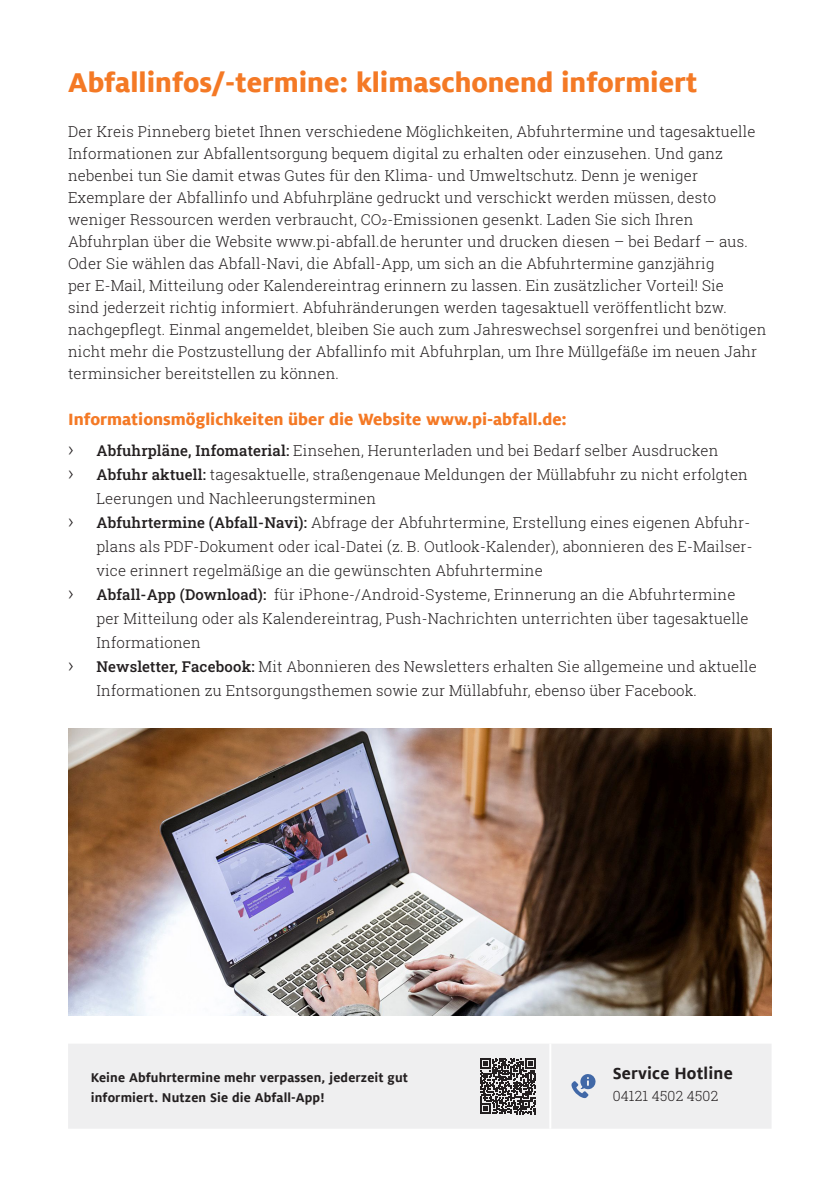
<style>
.page{position:relative;width:834px;height:1191px;background:#fff}
.page>*{position:absolute;margin:0;border:0;box-sizing:border-box;transform-origin:0 0}
.t1{font:800 30px "Milo Offc";color:#f47925}
.t2{font:800 18px "Milo Offc";color:#f47925}
.t3{font:700 18px "Milo Offc";letter-spacing:.01em;color:#231f20}
.t4{font:300 15px/22px "Roboto Slab";letter-spacing:.01em;color:#231f20}
.t5{font:700 14px/20px "Milo Offc";letter-spacing:.01em;color:#231f20}
.t6{font:300 14px "Roboto Slab";letter-spacing:.01em;color:#231f20}
.s1{font-family:"Roboto"}
.s2{font-size:20px}
.s3{font-weight:500}
</style>
<div class="page">
<img style="left:68px;top:729px;width:703px;height:286px">
<div style="left:68px;top:1044px;width:703px;height:84px;background:#efeff0"></div>
<hr style="left:549px;top:1043px;width:2px;height:85px;background:#fff">
<svg style="left:571px;top:1073px;width:25px;height:25px"></svg>
<svg style="left:480px;top:1058px;width:55px;height:56px"></svg>
<h1 class="t1" style="left:68px;top:65px;width:631px">Abfallinfos/-termine: klimaschonend informiert</h1>
<p class="t4" style="left:68px;top:120px;width:699px">Der Kreis Pinneberg bietet Ihnen verschiedene Möglichkeiten, Abfuhrtermine und tagesaktuelle Informationen zur Abfallentsorgung bequem digital zu erhalten oder einzusehen. Und ganz nebenbei tun Sie damit etwas Gutes für den Klima- und Umweltschutz. Denn je weniger Exemplare der Abfallinfo und Abfuhrpläne gedruckt und verschickt werden müssen, desto weniger Ressourcen werden verbraucht, CO<span class="s1">2</span>-Emissionen gesenkt. Laden Sie sich Ihren Abfuhrplan über die Website www.pi-abfall.de herunter und drucken diesen – bei Bedarf – aus.<br>Oder Sie wählen das Abfall-Navi, die Abfall-App, um sich an die Abfuhrtermine ganzjährig<br>per E-Mail, Mitteilung oder Kalendereintrag erinnern zu lassen. Ein zusätzlicher Vorteil! Sie<br>sind jederzeit richtig informiert. Abfuhränderungen werden tagesaktuell veröffentlicht bzw. nachgepflegt. Einmal angemeldet, bleiben Sie auch zum Jahreswechsel sorgenfrei und benötigen nicht mehr die Postzustellung der Abfallinfo mit Abfuhrplan, um Ihre Müllgefäße im neuen Jahr terminsicher bereitstellen zu können.</p>
<p class="t2" style="left:68px;top:409px;width:500px">Informationsmöglichkeiten über die Website www.pi-abfall.de:</p>
<p class="t4" style="left:68px;top:439px;width:651px"><span class="s2">›</span> <span class="s3">Abfuhrpläne, Infomaterial:</span> Einsehen, Herunterladen und bei Bedarf selber Ausdrucken</p>
<p class="t4" style="left:68px;top:463px;width:681px"><span class="s2">›</span> <span class="s3">Abfuhr aktuell:</span> tagesaktuelle, straßengenaue Meldungen der Müllabfuhr zu nicht erfolgten</p>
<p class="t4" style="left:96px;top:487px;width:281px">Leerungen und Nachleerungsterminen</p>
<p class="t4" style="left:68px;top:511px;width:683px"><span class="s2">›</span> <span class="s3">Abfuhrtermine (Abfall-Navi):</span> Abfrage der Abfuhrtermine, Erstellung eines eigenen Abfuhr-</p>
<p class="t4" style="left:96px;top:535px;width:657px">plans als PDF-Dokument oder ical-Datei (z. B. Outlook-Kalender), abonnieren des E-Mailser-</p>
<p class="t4" style="left:96px;top:559px;width:447px">vice erinnert regelmäßige an die gewünschten Abfuhrtermine</p>
<p class="t4" style="left:68px;top:583px;width:668px"><span class="s2">›</span> <span class="s3">Abfall-App (Download):</span> für iPhone-/Android-Systeme, Erinnerung an die Abfuhrtermine</p>
<p class="t4" style="left:96px;top:607px;width:653px">per Mitteilung oder als Kalendereintrag, Push-Nachrichten unterrichten über tagesaktuelle</p>
<p class="t4" style="left:96px;top:631px;width:106px">Informationen</p>
<p class="t4" style="left:68px;top:655px;width:690px"><span class="s2">›</span> <span class="s3">Newsletter, Facebook:</span> Mit Abonnieren des Newsletters erhalten Sie allgemeine und aktuelle</p>
<p class="t4" style="left:96px;top:679px;width:602px">Informationen zu Entsorgungsthemen sowie zur Müllabfuhr, ebenso über Facebook.</p>
<p class="t5" style="left:91px;top:1067px;width:319px">Keine Abfuhrtermine mehr verpassen, jederzeit gut informiert. Nutzen Sie die Abfall-App!</p>
<p class="t3" style="left:612px;top:1063px;width:122px">Service Hotline</p>
<p class="t6" style="left:612px;top:1086px;width:107px">04121 4502 4502</p>
</div>
